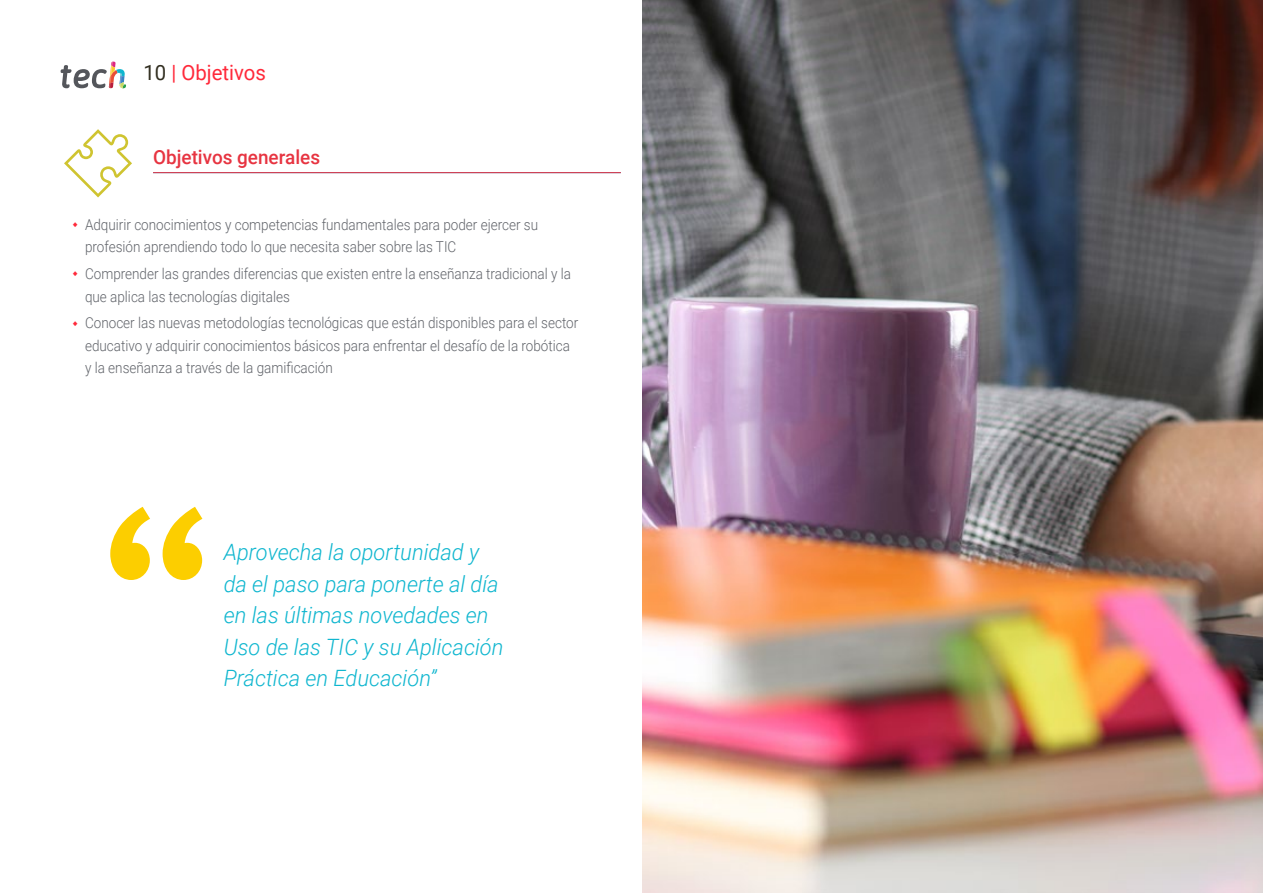
<style>
.page{position:relative;width:1263px;height:893px;background:#fff}
.page>*{position:absolute;margin:0;border:0;box-sizing:border-box;transform-origin:0 0}
.t1{font:italic 300 22.5px/31.5px "Roboto";color:#0fb6cf}
.t2{font:21px "Roboto";color:#ff293a}
.t3{font:500 19.5px "Roboto";color:#e73441}
.t4{font:300 15px/22.5px "Roboto";color:#61646a;scale:.9 1}
.s1{color:#312e20}
</style>
<div class="page">
<img style="left:642px;top:0;width:621px;height:893px">
<svg style="left:110px;top:507px;width:92px;height:73px"></svg>
<svg style="left:61px;top:62px;width:65px;height:27px"></svg>
<hr style="left:153px;top:172px;width:468px;height:1px;background:#e73441">
<svg style="left:64px;top:129px;width:68px;height:68px"></svg>
<h2 class="t2" style="left:144px;top:57px;width:124px"><span class="s1">10</span> | Objetivos</h2>
<h3 class="t3" style="left:153px;top:144px;width:169px">Objetivos generales</h3>
<p class="t4" style="left:85px;top:213px;width:505px">Adquirir conocimientos y competencias fundamentales para poder ejercer su profesión aprendiendo todo lo que necesita saber sobre las TIC</p>
<p class="t4" style="left:85px;top:262px;width:541px">Comprender las grandes diferencias que existen entre la enseñanza tradicional y la que aplica las tecnologías digitales</p>
<p class="t4" style="left:85px;top:311px;width:550px">Conocer las nuevas metodologías tecnológicas que están disponibles para el sector educativo y adquirir conocimientos básicos para enfrentar el desafío de la robótica y la enseñanza a través de la gamificación</p>
<h1 class="t1" style="left:224px;top:536px;width:281px">Aprovecha la oportunidad y da el paso para ponerte al día en las últimas novedades en<br>Uso de las TIC y su Aplicación<br>Práctica en Educación”</h1>
</div>
